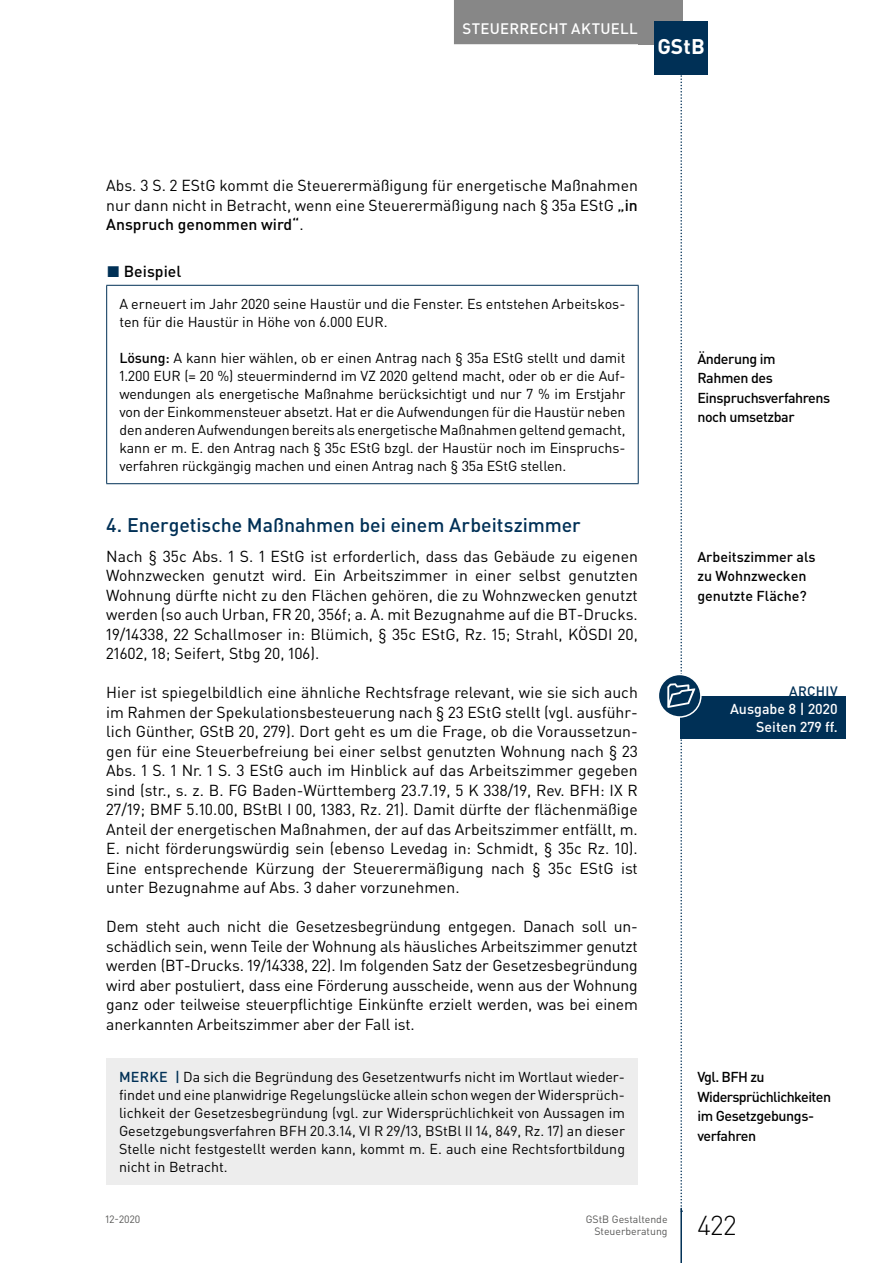
<style>
.page{position:relative;width:893px;height:1263px;background:#fff}
.page>*{position:absolute;margin:0;border:0;box-sizing:border-box;transform-origin:0 0}
.t1{font:300 27px "DIN Pro";color:#000}
.t2{font:700 21px "DIN Pro";color:#fff}
.t3{font:500 19.5px "DIN Pro";letter-spacing:-.005em;color:#003056}
.t4{font:15.75px/19.5px "DIN Pro";color:#000;text-align:justify}
.t5{font:500 15.75px "DIN Pro";letter-spacing:.005em;color:#000}
.t6{font:500 15px "DIN Pro";letter-spacing:.02em;color:#fff}
.t7{font:14.25px/18px "DIN Pro";color:#000}
.t8{font:500 14.25px/19.5px "DIN Pro";letter-spacing:-.03em;color:#000}
.t9{font:500 14.25px/19.5px "DIN Pro";color:#000}
.t10{font:500 14.25px/17.2px "DIN Pro";color:#fff;text-align:right}
.t11{font:500 14.25px "DIN Pro";color:#003056}
.t12{font:500 13.5px "DIN Pro";color:#003056}
.t13{font:10.5px/12.8px "DIN Pro";color:#575756;text-align:right}
.s1{font-weight:500}
.s2{color:#003056}
.s3{font-weight:500;color:#003056}
</style>
<div class="page">
<div style="left:638px;top:0;width:44px;height:44px;background:#878787"></div>
<hr style="left:680px;top:1208px;width:2px;height:55px;background:#003056">
<div style="left:454px;top:0;width:192px;height:44px;background:#878787"></div>
<div style="left:655px;top:21px;width:53px;height:53px;background:#003056"></div>
<hr style="left:106px;top:285px;width:533px;height:1px;background:#003056">
<hr style="left:106px;top:286px;width:1px;height:197px;background:#003056">
<hr style="left:638px;top:286px;width:1px;height:197px;background:#003056">
<hr style="left:106px;top:483px;width:533px;height:1px;background:#003056">
<div style="left:106px;top:1058px;width:532px;height:126px;background:#ededed"></div>
<div style="left:680px;top:696px;width:166px;height:43px;background:#003056"></div>
<svg style="left:658px;top:674px;width:43px;height:43px"></svg>
<div style="left:658px;top:674px;width:44px;height:44px;border:2px solid #fff;border-radius:50%"></div>
<svg style="left:667px;top:0;width:28px;height:1212px"></svg>
<p class="t6" style="left:462px;top:18px;width:177px">Steuerrecht aktuell</p>
<h2 class="t2" style="left:657px;top:32px;width:49px">GStB</h2>
<p class="t4" style="left:106px;top:175px;width:533px">Abs. 3 S. 2 EStG kommt die Steuerermäßigung für energetische Maßnahmen nur dann nicht in Betracht, wenn eine Steuerermäßigung nach § 35a EStG <span class="s1">„in Anspruch genommen wird“</span>.</p>
<p class="t5" style="left:107px;top:260px;width:76px"><span class="s2">◼</span> Beispiel</p>
<p class="t7" style="left:119px;top:294px;width:507px">A erneuert im Jahr 2020 seine Haustür und die Fenster. Es entstehen Arbeitskos&shy;ten für die Haustür in Höhe von 6.000 EUR.</p>
<p class="t7" style="left:119px;top:348px;width:508px;text-align:justify"><span class="s1">Lösung:</span> A kann hier wählen, ob er einen Antrag nach § 35a EStG stellt und damit 1.200 EUR (= 20 %) steuermindernd im VZ 2020 geltend macht, oder ob er die Auf&shy;wendungen als energetische Maßnahme berücksichtigt und nur 7 % im Erstjahr von der Einkommensteuer absetzt. Hat er die Aufwendungen für die Haustür neben den anderen Aufwendungen bereits als energetische Maßnahmen geltend gemacht, kann er m. E. den Antrag nach § 35c EStG bzgl. der Haustür noch im Einspruchs&shy;verfahren rückgängig machen und einen Antrag nach § 35a EStG stellen.</p>
<p class="t3" style="left:106px;top:512px;width:476px">4. Energetische Maßnahmen bei einem Arbeitszimmer</p>
<p class="t4" style="left:106px;top:546px;width:533px">Nach § 35c Abs. 1 S. 1 EStG ist erforderlich, dass das Gebäude zu eigenen Wohnzwecken genutzt wird. Ein Arbeitszimmer in einer selbst genutzten Wohnung dürfte nicht zu den Flächen gehören, die zu Wohnzwecken genutzt werden (so auch Urban, FR 20, 356f; a. A. mit Bezugnahme auf die BT-Drucks.<br>19/14338, 22 Schallmoser in: Blümich, § 35c EStG, Rz. 15; Strahl, KÖSDI 20, 21602, 18; Seifert, Stbg 20, 106).</p>
<p class="t4" style="left:106px;top:682px;width:533px">Hier ist spiegelbildlich eine ähnliche Rechtsfrage relevant, wie sie sich auch im Rahmen der Spekulationsbesteuerung nach § 23 EStG stellt (vgl. ausführ&shy;lich Günther, GStB 20, 279). Dort geht es um die Frage, ob die Voraussetzun&shy;gen für eine Steuerbefreiung bei einer selbst genutzten Wohnung nach § 23<br>Abs. 1 S. 1 Nr. 1 S. 3 EStG auch im Hinblick auf das Arbeitszimmer gegeben sind (str., s. z. B. FG Baden-Württemberg 23.7.19, 5 K 338/19, Rev. BFH: IX R 27/19; BMF 5.10.00, BStBl I 00, 1383, Rz. 21). Damit dürfte der flächenmäßige Anteil der energetischen Maßnahmen, der auf das Arbeitszimmer entfällt, m.<br>E. nicht förderungswürdig sein (ebenso Levedag in: Schmidt, § 35c Rz. 10).<br>Eine entsprechende Kürzung der Steuerermäßigung nach § 35c EStG ist unter Bezugnahme auf Abs. 3 daher vorzunehmen.</p>
<p class="t4" style="left:106px;top:916px;width:533px">Dem steht auch nicht die Gesetzesbegründung entgegen. Danach soll un&shy;schädlich sein, wenn Teile der Wohnung als häusliches Arbeitszimmer genutzt werden (BT-Drucks. 19/14338, 22). Im folgenden Satz der Gesetzesbegründung wird aber postuliert, dass eine Förderung ausscheide, wenn aus der Wohnung ganz oder teilweise steuerpflichtige Einkünfte erzielt werden, was bei einem anerkannten Arbeitszimmer aber der Fall ist.</p>
<p class="t7" style="left:119px;top:1067px;width:508px;text-indent:56px"><span class="s3">|</span> Da sich die Begründung des Gesetzentwurfs nicht im Wortlaut wieder&shy;findet und eine planwidrige Regelungslücke allein schon wegen der Widersprüch&shy;lichkeit der Gesetzesbegründung (vgl. zur Widersprüchlichkeit von Aussagen im Gesetzgebungsverfahren BFH 20.3.14, VI R 29/13, BStBl II 14, 849, Rz. 17) an dieser Stelle nicht festgestellt werden kann, kommt m. E. auch eine Rechtsfortbildung nicht in Betracht.</p>
<p class="t11" style="left:119px;top:1067px;width:20px">MERKE</p>
<p class="t8" style="left:697px;top:348px;width:134px">Änderung im<br>Rahmen des<br>Einspruchsverfahrens noch umsetzbar</p>
<p class="t9" style="left:697px;top:546px;width:120px">Arbeitszimmer als zu Wohnzwecken genutzte Fläche?</p>
<p class="t12" style="left:789px;top:682px;width:10px">ARCH</p>
<p class="t12" style="left:825px;top:682px;width:14px">IV</p>
<p class="t10" style="left:730px;top:700px;width:109px">Ausgabe 8 | 2020<br>Seiten 279 ff.</p>
<p class="t8" style="left:697px;top:1067px;width:135px">Vgl. BFH zu<br>Widersprüchlichkeiten im Gesetzgebungs&shy;verfahren</p>
<p class="t13" style="left:106px;top:1212px;width:36px">12-2020</p>
<p class="t13" style="left:586px;top:1212px;width:83px">GStB Gestaltende<br>Steuerberatung</p>
<h1 class="t1" style="left:697px;top:1207px;width:41px">422</h1>
</div>
